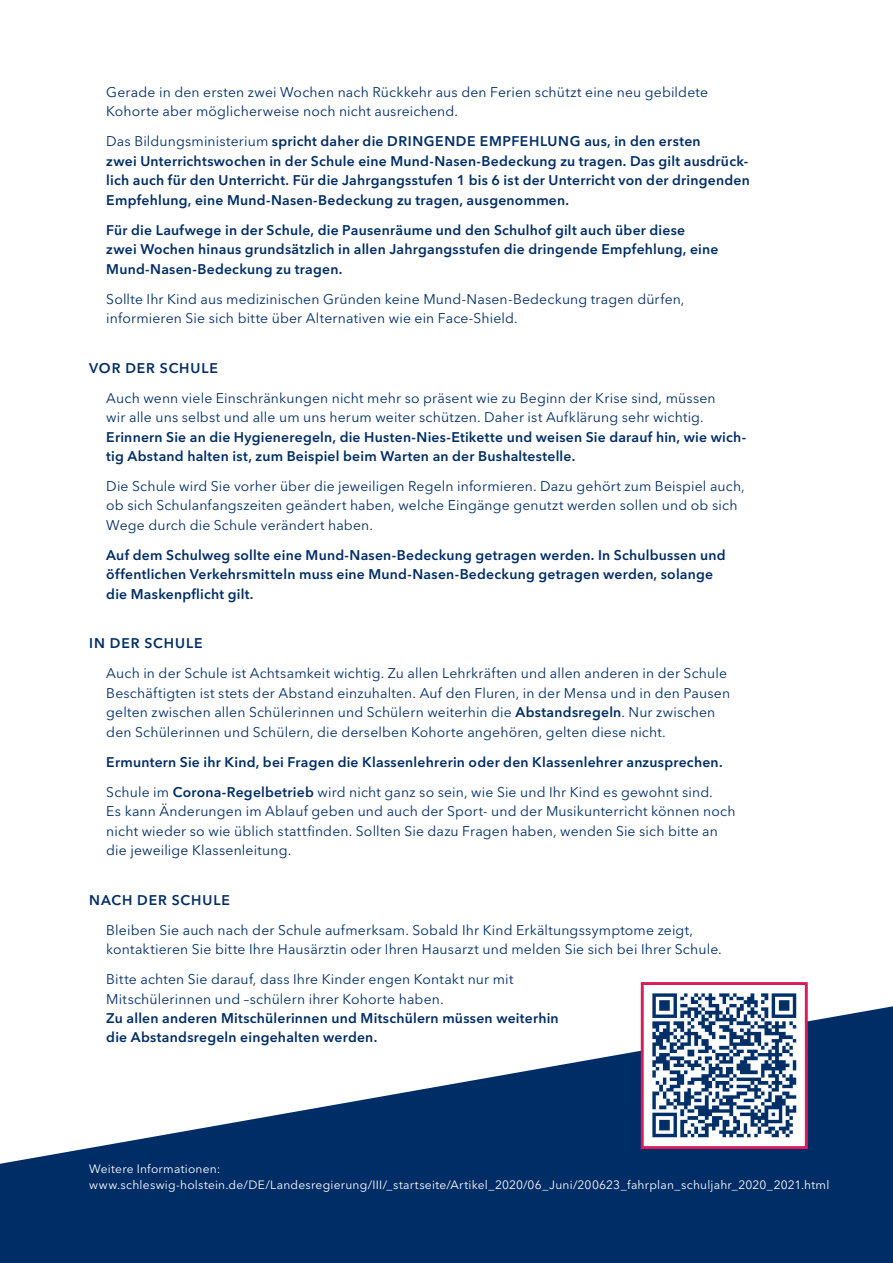
<style>
.page{position:relative;width:893px;height:1263px;background:#fff}
.page>*{position:absolute;margin:0;border:0;box-sizing:border-box;transform-origin:0 0}
.t1{font:13.95px/19.5px "Avenir Next LT Pro";letter-spacing:.01em;color:#002d66}
.t2{font:600 13.95px/19.5px "Avenir Next LT Pro";letter-spacing:.015em;color:#002d66}
.t3{font:600 13.95px "Avenir Next LT Pro";letter-spacing:.065em;color:#002d66}
.t4{font:12px/16.5px "Avenir Next LT Pro";letter-spacing:.02em;color:#fff}
.s1{font-weight:400}
.s2{font-weight:600}
</style>
<div class="page">
<svg style="left:0;top:1006px;width:893px;height:257px;fill:#002d66"></svg>
<svg style="left:639px;top:982px;width:170px;height:168px"></svg>
<p class="t1" style="left:106px;top:82px;width:603px">Gerade in den ersten zwei Wochen nach Rückkehr aus den Ferien schützt eine neu gebildete<br>Kohorte aber möglicherweise noch nicht ausreichend.</p>
<p class="t2" style="left:106px;top:132px;width:645px"><span class="s1">Das Bildungsministerium</span> spricht daher die DRINGENDE EMPFEHLUNG aus, in den ersten<br>zwei Unterrichtswochen in der Schule eine Mund-Nasen-Bedeckung zu tragen. Das gilt ausdrück&shy;lich auch für den Unterricht. Für die Jahrgangsstufen 1 bis 6 ist der Unterricht von der dringenden Empfehlung, eine Mund-Nasen-Bedeckung zu tragen, ausgenommen.</p>
<p class="t2" style="left:106px;top:220px;width:614px">Für die Laufwege in der Schule, die Pausenräume und den Schulhof gilt auch über diese zwei Wochen hinaus grundsätzlich in allen Jahrgangsstufen die dringende Empfehlung, eine<br>Mund-Nasen-Bedeckung zu tragen.</p>
<p class="t1" style="left:106px;top:289px;width:580px">Sollte Ihr Kind aus medizinischen Gründen keine Mund-Nasen-Bedeckung tragen dürfen, informieren Sie sich bitte über Alternativen wie ein Face-Shield.</p>
<p class="t3" style="left:89px;top:359px;width:130px">VOR DER SCHULE</p>
<p class="t1" style="left:106px;top:388px;width:611px">Auch wenn viele Einschränkungen nicht mehr so präsent wie zu Beginn der Krise sind, müssen wir alle uns selbst und alle um uns herum weiter schützen. Daher ist Aufklärung sehr wichtig.</p>
<p class="t2" style="left:106px;top:427px;width:641px">Erinnern Sie an die Hygieneregeln, die Husten-Nies-Etikette und weisen Sie darauf hin, wie wich&shy;tig Abstand halten ist, zum Beispiel beim Warten an der Bushaltestelle.</p>
<p class="t1" style="left:106px;top:476px;width:640px">Die Schule wird Sie vorher über die jeweiligen Regeln informieren. Dazu gehört zum Beispiel auch, ob sich Schulanfangszeiten geändert haben, welche Eingänge genutzt werden sollen und ob sich<br>Wege durch die Schule verändert haben.</p>
<p class="t2" style="left:106px;top:545px;width:621px">Auf dem Schulweg sollte eine Mund-Nasen-Bedeckung getragen werden. In Schulbussen und öffentlichen Verkehrsmitteln muss eine Mund-Nasen-Bedeckung getragen werden, solange die Maskenpflicht gilt.</p>
<p class="t3" style="left:89px;top:635px;width:115px">IN DER SCHULE</p>
<p class="t1" style="left:106px;top:664px;width:625px">Auch in der Schule ist Achtsamkeit wichtig. Zu allen Lehrkräften und allen anderen in der Schule Beschäftigten ist stets der Abstand einzuhalten. Auf den Fluren, in der Mensa und in den Pausen gelten zwischen allen Schülerinnen und Schülern weiterhin die <span class="s2">Abstandsregeln</span>. Nur zwischen den Schülerinnen und Schülern, die derselben Kohorte angehören, gelten diese nicht.</p>
<p class="t2" style="left:106px;top:747px;width:618px;line-height:30px">Ermuntern Sie ihr Kind, bei Fragen die Klassenlehrerin oder den Klassenlehrer anzusprechen.<br><span class="s1">Schule im</span> Corona-Regelbetrieb <span class="s1">wird nicht ganz so sein, wie Sie und Ihr Kind es gewohnt sind.</span></p>
<p class="t1" style="left:106px;top:802px;width:631px">Es kann Änderungen im Ablauf geben und auch der Sport- und der Musikunterricht können noch nicht wieder so wie üblich stattfinden. Sollten Sie dazu Fragen haben, wenden Sie sich bitte an die jeweilige Klassenleitung.</p>
<p class="t3" style="left:89px;top:891px;width:142px">NACH DER SCHULE</p>
<p class="t1" style="left:106px;top:920px;width:617px">Bleiben Sie auch nach der Schule aufmerksam. Sobald Ihr Kind Erkältungssymptome zeigt, kontaktieren Sie bitte Ihre Hausärztin oder Ihren Hausarzt und melden Sie sich bei Ihrer Schule.</p>
<p class="t1" style="left:106px;top:969px;width:409px">Bitte achten Sie darauf, dass Ihre Kinder engen Kontakt nur mit<br>Mitschülerinnen und –schülern ihrer Kohorte haben.</p>
<p class="t2" style="left:106px;top:1008px;width:454px">Zu allen anderen Mitschülerinnen und Mitschülern müssen weiterhin die Abstandsregeln eingehalten werden.</p>
<p class="t4" style="left:89px;top:1160px;width:742px">Weitere Informationen: www.schleswig-holstein.de/DE/Landesregierung/III/_startseite/Artikel_2020/06_Juni/200623_fahrplan_schuljahr_2020_2021.html</p>
</div>
